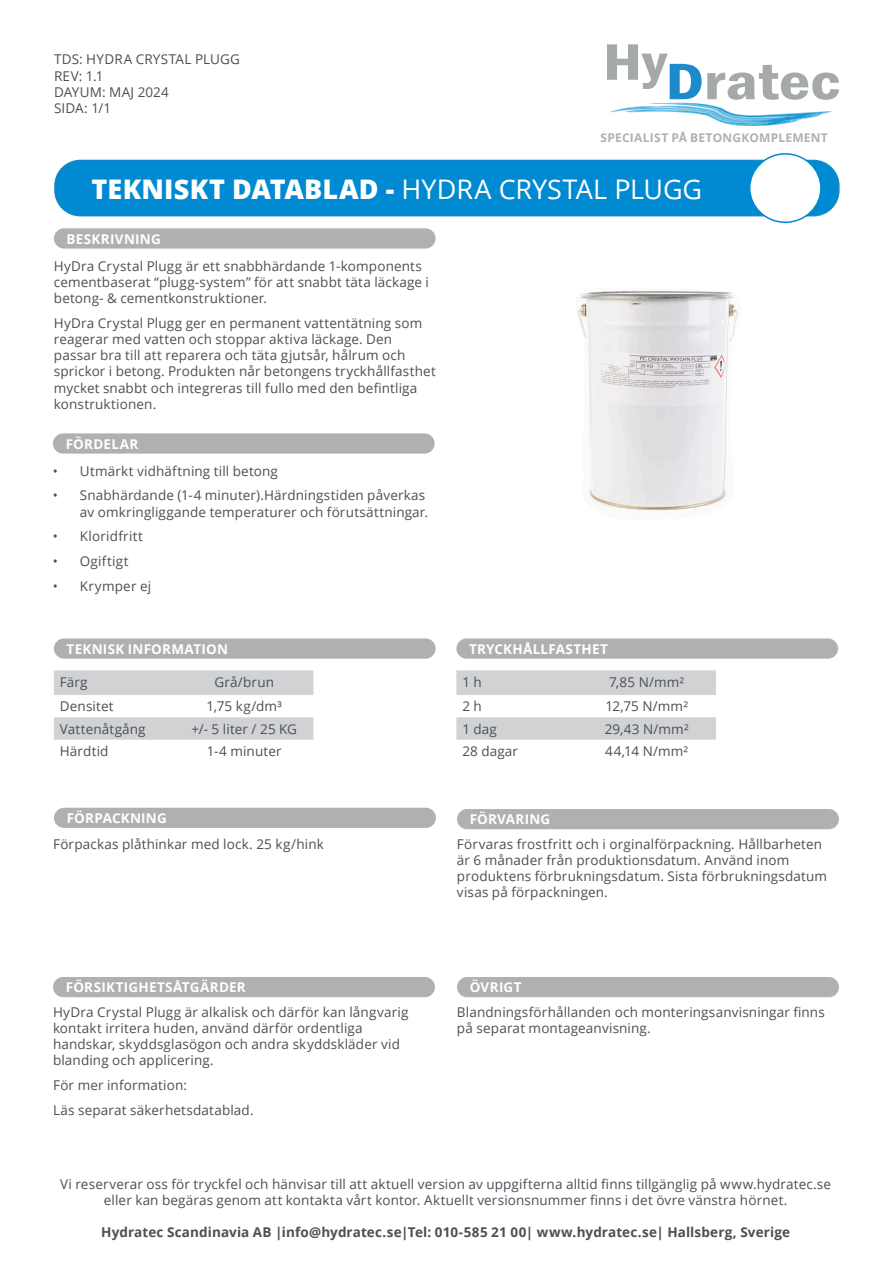
<style>
.page{position:relative;width:893px;height:1263px;background:#fff}
.page>*{position:absolute;margin:0;border:0;box-sizing:border-box;transform-origin:0 0}
.TDS_bold{font:800 27px "Open Sans";letter-spacing:.01em;color:#fff}
.Text{font:13.5px/16.2px "Open Sans";letter-spacing:.01em;color:#4b4f56}
.Under_rubrik{font:700 13.5px "Open Sans";letter-spacing:.015em;color:#fff}
.Text-2{font:700 13.5px "Open Sans";letter-spacing:.01em;color:#4b4f56}
.Text-3{font:700 12px "Open Sans";letter-spacing:.02em;color:#b2afb0}
.s1{font-weight:400}
</style>
<div class="page">
<div style="left:55px;top:160px;width:784px;height:56px;background:#008ad1;border-radius:25px"></div>
<div style="left:54px;top:160px;width:786px;height:56px;border:2px solid #1289ca;border-radius:25px"></div>
<div style="left:750px;top:154px;width:71px;height:68px;background:#fff;border-radius:50%"></div>
<div style="left:749px;top:153px;width:73px;height:70px;border:2px solid #008ad1;border-radius:50%"></div>
<div style="left:54px;top:228px;width:382px;height:21px;background:#b2afb0;border-radius:10px"></div>
<div style="left:53px;top:433px;width:382px;height:21px;background:#b2afb0;border-radius:10px"></div>
<svg style="left:607px;top:44px;width:232px;height:82px"></svg>
<img style="left:577px;top:291px;width:161px;height:220px">
<svg style="left:54px;top:670px;width:259px;height:70px"></svg>
<div style="left:54px;top:638px;width:382px;height:21px;background:#b2afb0;border-radius:10px"></div>
<svg style="left:456px;top:670px;width:260px;height:70px"></svg>
<div style="left:456px;top:638px;width:382px;height:21px;background:#b2afb0;border-radius:10px"></div>
<div style="left:54px;top:808px;width:382px;height:20px;background:#b2afb0;border-radius:10px"></div>
<div style="left:457px;top:809px;width:382px;height:20px;background:#b2afb0;border-radius:10px"></div>
<div style="left:53px;top:977px;width:382px;height:20px;background:#b2afb0;border-radius:10px"></div>
<div style="left:457px;top:977px;width:382px;height:20px;background:#b2afb0;border-radius:10px"></div>
<p class="Text" style="left:54px;top:51px;width:187px">TDS: HYDRA CRYSTAL PLUGG</p>
<p class="Text" style="left:54px;top:67px;width:51px">REV: 1.1</p>
<p class="Text" style="left:54px;top:83px;width:116px">DAYUM: MAJ 2024</p>
<p class="Text" style="left:54px;top:100px;width:59px">SIDA: 1/1</p>
<p class="Text-3" style="left:601px;top:129px;width:229px">SPECIALIST PÅ BETONGKOMPLEMENT</p>
<p class="TDS_bold" style="left:92px;top:169px;width:612px">TEKNISKT DATABLAD - <span class="s1">HYDRA CRYSTAL PLUGG</span></p>
<p class="Under_rubrik" style="left:67px;top:229px;width:96px">BESKRIVNING</p>
<p class="Text" style="left:54px;top:257px;width:377px">HyDra Crystal Plugg är ett snabbhärdande 1-komponents cementbaserat “plugg-system” för att snabbt täta läckage i betong- &amp; cementkonstruktioner.</p>
<p class="Text" style="left:54px;top:314px;width:383px">HyDra Crystal Plugg ger en permanent vattentätning som reagerar med vatten och stoppar aktiva läckage. Den passar bra till att reparera och täta gjutsår, hålrum och sprickor i betong. Produkten når betongens tryckhållfasthet mycket snabbt och integreras till fullo med den befintliga konstruktionen.</p>
<p class="Under_rubrik" style="left:66px;top:434px;width:74px">FÖRDELAR</p>
<p class="Text" style="left:53px;top:462px;width:227px">• Utmärkt vidhäftning till betong</p>
<p class="Text" style="left:53px;top:487px;width:377px;text-align:right">• Snabhärdande (1-4 minuter).Härdningstiden påverkas av omkringliggande temperaturer och förutsättningar.</p>
<p class="Text" style="left:53px;top:528px;width:91px">• Kloridfritt</p>
<p class="Text" style="left:53px;top:553px;width:77px">• Ogiftigt</p>
<p class="Text" style="left:53px;top:577px;width:100px">• Krymper ej</p>
<p class="Under_rubrik" style="left:67px;top:639px;width:163px">TEKNISK INFORMATION</p>
<p class="Text" style="left:60px;top:673px;width:29px">Färg</p>
<p class="Text" style="left:214px;top:673px;width:61px">Grå/brun</p>
<p class="Text" style="left:60px;top:698px;width:55px">Densitet</p>
<p class="Text" style="left:206px;top:698px;width:77px">1,75 kg/dm³</p>
<p class="Text" style="left:60px;top:720px;width:87px">Vattenåtgång</p>
<p class="Text" style="left:191px;top:720px;width:107px">+/- 5 liter / 25 KG</p>
<p class="Text" style="left:60px;top:743px;width:50px">Härdtid</p>
<p class="Text" style="left:207px;top:743px;width:76px">1-4 minuter</p>
<p class="Under_rubrik" style="left:67px;top:808px;width:102px">FÖRPACKNING</p>
<p class="Text" style="left:53px;top:835px;width:272px">Förpackas plåthinkar med lock. 25 kg/hink</p>
<p class="Under_rubrik" style="left:469px;top:639px;width:140px">TRYCKHÅLLFASTHET</p>
<p class="Text" style="left:462px;top:673px;width:21px">1 h</p>
<p class="Text" style="left:609px;top:673px;width:77px">7,85 N/mm²</p>
<p class="Text" style="left:462px;top:698px;width:21px">2 h</p>
<p class="Text" style="left:605px;top:698px;width:84px">12,75 N/mm²</p>
<p class="Text" style="left:462px;top:720px;width:36px">1 dag</p>
<p class="Text" style="left:605px;top:720px;width:85px">29,43 N/mm²</p>
<p class="Text" style="left:462px;top:743px;width:57px">28 dagar</p>
<p class="Text" style="left:605px;top:743px;width:85px">44,14 N/mm²</p>
<p class="Under_rubrik" style="left:470px;top:810px;width:82px">FÖRVARING</p>
<p class="Text" style="left:457px;top:835px;width:372px">Förvaras frostfritt och i orginalförpackning. Hållbarheten är 6 månader från produktionsdatum. Använd inom produktens förbrukningsdatum. Sista förbrukningsdatum visas på förpackningen.</p>
<p class="Under_rubrik" style="left:66px;top:978px;width:182px">FÖRSIKTIGHETSÅTGÄRDER</p>
<p class="Text" style="left:53px;top:1003px;width:357px">HyDra Crystal Plugg är alkalisk och därför kan långvarig kontakt irritera huden, använd därför ordentliga handskar, skyddsglasögon och andra skyddskläder vid blanding och applicering.</p>
<p class="Text" style="left:53px;top:1077px;width:135px">För mer information:</p>
<p class="Text" style="left:53px;top:1101px;width:202px">Läs separat säkerhetsdatablad.</p>
<p class="Under_rubrik" style="left:470px;top:978px;width:53px">ÖVRIGT</p>
<p class="Text" style="left:457px;top:1003px;width:369px">Blandningsförhållanden och monteringsanvisningar finns på separat montageanvisning.</p>
<p class="Text" style="left:60px;top:1175px;width:773px;text-align:center">Vi reserverar oss för tryckfel och hänvisar till att aktuell version av uppgifterna alltid finns tillgänglig på www.hydratec.se eller kan begäras genom att kontakta vårt kontor. Aktuellt versionsnummer finns i det övre vänstra hörnet.</p>
<p class="Text-2" style="left:101px;top:1223px;width:690px">Hydratec Scandinavia AB |info@hydratec.se|Tel: 010-585 21 00| www.hydratec.se| Hallsberg, Sverige</p>
</div>
